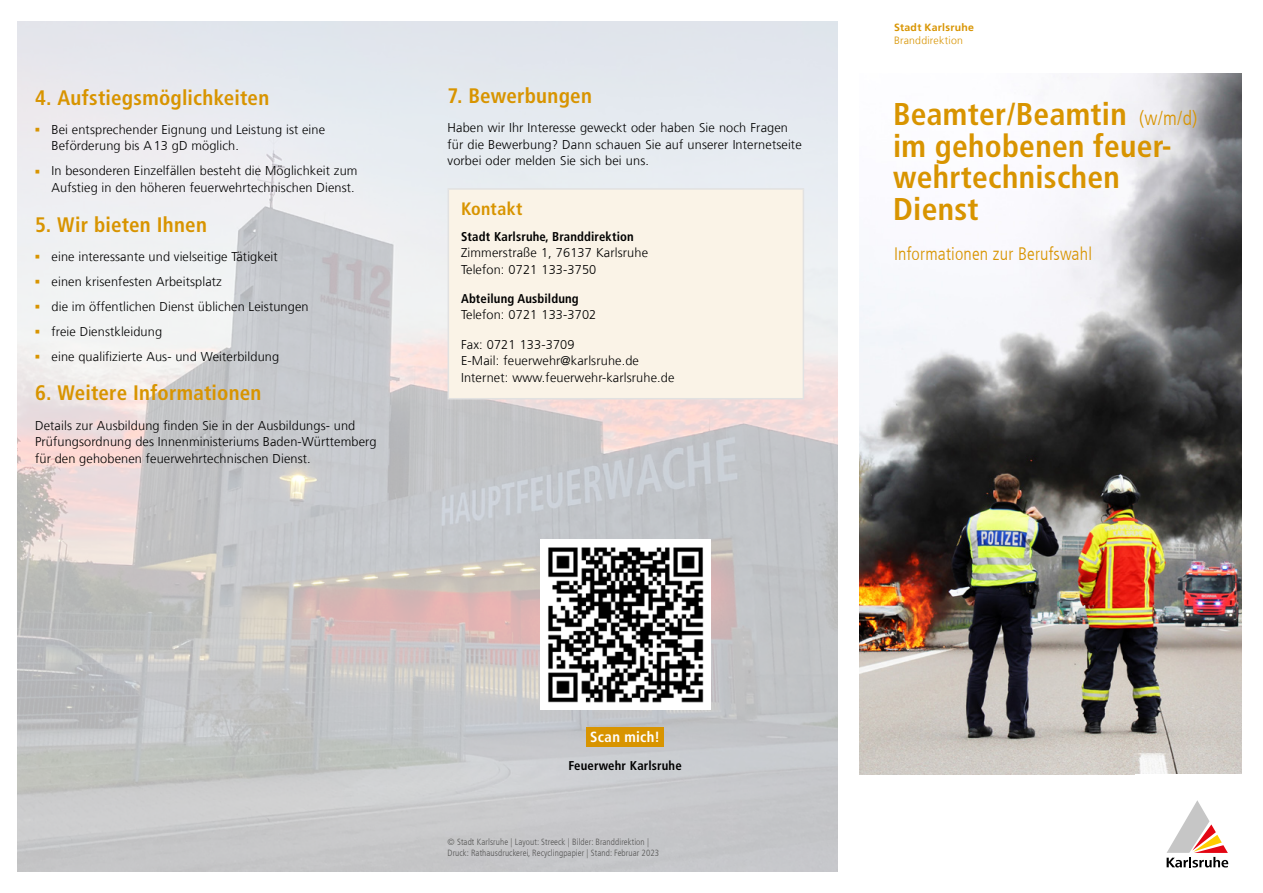
<style>
.page{position:relative;width:1263px;height:893px;background:#fff}
.page>*{position:absolute;margin:0;border:0;box-sizing:border-box;transform-origin:0 0}
.t1{font:700 condensed 31.5px/31.5px "Frutiger For Karlsruhe";letter-spacing:.01em;color:#d89400}
.t2{font:700 condensed 21px "Frutiger For Karlsruhe";letter-spacing:.01em;color:#d89400}
.t3{font:300 condensed 20.1px "Frutiger For Karlsruhe";color:#d89400}
.t4{font:300 condensed 18px "Frutiger For Karlsruhe";letter-spacing:.01em;color:#d89400}
.t5{font:700 condensed 18px "Frutiger For Karlsruhe";letter-spacing:.015em;color:#d89400}
.t6{font:700 condensed 14.7px "Frutiger For Karlsruhe";letter-spacing:.02em;color:#fff}
.t7{font:300 12.75px/16.5px "Frutiger For Karlsruhe";letter-spacing:.01em;color:#000}
.t8{font:700 condensed 12.75px "Frutiger For Karlsruhe";letter-spacing:.01em;color:#000}
.t9{font:700 10.5px "Frutiger For Karlsruhe";letter-spacing:.025em;color:#d89400}
.t10{font:300 10.5px "Frutiger For Karlsruhe";letter-spacing:.02em;color:#d89400}
.t11{font:300 condensed 9px/10.8px "Frutiger For Karlsruhe";letter-spacing:.01em;color:#575756}
</style>
<div class="page">
<img style="left:859px;top:73px;width:383px;height:702px">
<img style="left:18px;top:21px;width:820px;height:851px">
<svg style="left:1166px;top:800px;width:62px;height:67px"></svg>
<div style="left:448px;top:189px;width:355px;height:210px;background:#faf3e7"></div>
<hr style="left:448px;top:188px;width:356px;height:2px;background:#e1e1e1">
<hr style="left:448px;top:190px;width:1px;height:208px;background:#e1e1e1">
<hr style="left:803px;top:190px;width:1px;height:208px;background:#e1e1e1">
<hr style="left:448px;top:398px;width:356px;height:1px;background:#e1e1e1">
<img style="left:540px;top:539px;width:170px;height:170px">
<div style="left:586px;top:727px;width:78px;height:19px;background:#d89400"></div>
<svg style="left:36px;top:128px;width:3px;height:4px"></svg>
<svg style="left:36px;top:170px;width:3px;height:4px"></svg>
<svg style="left:36px;top:255px;width:3px;height:4px"></svg>
<svg style="left:36px;top:280px;width:3px;height:4px"></svg>
<svg style="left:36px;top:305px;width:3px;height:4px"></svg>
<svg style="left:36px;top:330px;width:3px;height:4px"></svg>
<svg style="left:36px;top:355px;width:3px;height:4px"></svg>
<h2 class="t2" style="left:35px;top:85px;width:236px">4. Aufstiegsmöglichkeiten</h2>
<p class="t7" style="left:52px;top:121px;width:275px">Bei entsprechender Eignung und Leistung ist eine<br>Beförderung bis A13 gD möglich.</p>
<p class="t7" style="left:52px;top:163px;width:307px">In besonderen Einzelfällen besteht die Möglichkeit zum<br>Aufstieg in den höheren feuerwehrtechnischen Dienst.</p>
<h2 class="t2" style="left:35px;top:212px;width:173px">5. Wir bieten Ihnen</h2>
<p class="t7" style="left:52px;top:244px;width:259px;line-height:25px">eine interessante und vielseitige Tätigkeit einen krisenfesten Arbeitsplatz<br>die im öffentlichen Dienst üblichen Leistungen freie Dienstkleidung<br>eine qualifizierte Aus- und Weiterbildung</p>
<h2 class="t2" style="left:35px;top:381px;width:228px">6. Weitere Informationen</h2>
<p class="t7" style="left:35px;top:417px;width:343px">Details zur Ausbildung fi nden Sie in der Ausbildungs- und<br>Prüfungsordnung des Innenministeriums Baden-Württemberg für den gehobenen feuerwehrtechnischen Dienst.</p>
<h2 class="t2" style="left:448px;top:83px;width:146px">7. Bewerbungen</h2>
<p class="t7" style="left:448px;top:120px;width:356px">Haben wir Ihr Interesse geweckt oder haben Sie noch Fragen für die Bewerbung? Dann schauen Sie auf unserer Internetseite vorbei oder melden Sie sich bei uns.</p>
<h3 class="t5" style="left:461px;top:198px;width:63px">Kontakt</h3>
<p class="t8" style="left:461px;top:229px;width:174px">Stadt Karlsruhe, Branddirektion</p>
<p class="t7" style="left:461px;top:245px;width:188px">Zimmerstraße 1, 76137 Karlsruhe<br>Telefon: 0721 133-3750</p>
<p class="t8" style="left:461px;top:291px;width:119px">Abteilung Ausbildung</p>
<p class="t7" style="left:461px;top:307px;width:137px">Telefon: 0721 133-3702</p>
<p class="t7" style="left:461px;top:336px;width:215px">Fax: 0721 133-3709<br>E-Mail: feuerwehr@karlsruhe.de<br>Internet: www.feuerwehr-karlsruhe.de</p>
<p class="t9" style="left:894px;top:21px;width:81px">Stadt Karlsruhe</p>
<p class="t10" style="left:894px;top:34px;width:70px">Branddirektion</p>
<h1 class="t1" style="left:893px;top:99px;width:280px">Beamter/Beamtin<br>im gehobenen feuer&shy;wehrtechnischen<br>Dienst</h1>
<h3 class="t3" style="left:1139px;top:106px;width:60px">(w/m/d)</h3>
<h3 class="t4" style="left:894px;top:244px;width:199px">Informationen zur Berufswahl</h3>
<p class="t6" style="left:590px;top:728px;width:71px">Scan mich!</p>
<p class="t8" style="left:568px;top:758px;width:115px">Feuerwehr Karlsruhe</p>
<p class="t11" style="left:448px;top:836px;width:213px">© Stadt Karlsruhe | Layout: Streeck | Bilder: Branddirektion |<br>Druck: Rathausdruckerei, Recyclingpapier | Stand: Februar 2023</p>
</div>
